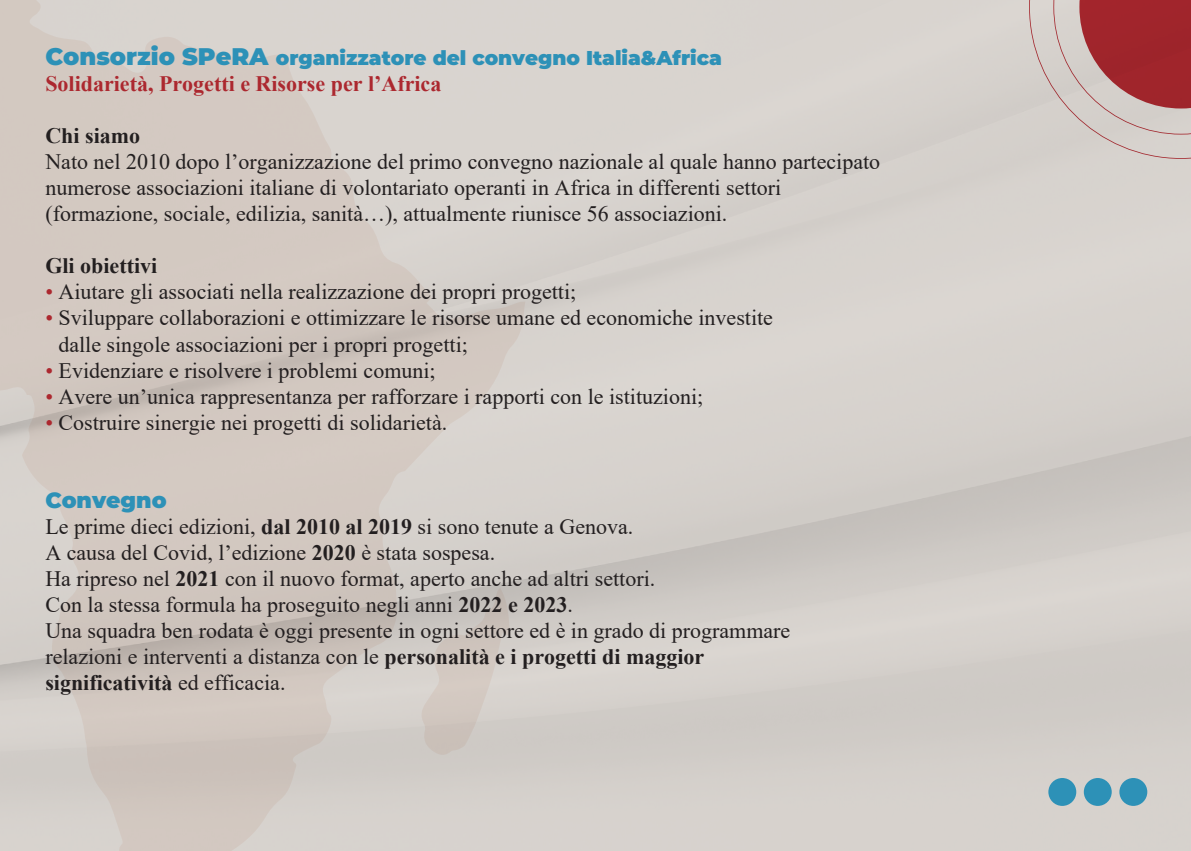
<style>
.page{position:relative;width:1191px;height:851px;background:#fff}
.page>*{position:absolute;margin:0;border:0;box-sizing:border-box;transform-origin:0 0}
.t1{font:22px/26px "Times New Roman";color:#231f20}
.t2{font:700 22px "Times New Roman";color:#ac282f}
.t3{font:700 22px "Times New Roman";color:#231f20}
.t4{font:900 22px "Montserrat";color:#2d91b7}
.t5{font:900 20px "Montserrat";color:#2d91b7}
.s1{font-size:24px}
.s2{color:#ac282f}
.s3{font-weight:700}
</style>
<div class="page">
<img style="left:0;top:0;width:1191px;height:850px">
<div style="left:1048px;top:777px;width:28px;height:28px;background:#2d91b7;border-radius:50%"></div>
<div style="left:1083px;top:777px;width:28px;height:28px;background:#2d91b7;border-radius:50%"></div>
<div style="left:1119px;top:777px;width:28px;height:28px;background:#2d91b7;border-radius:50%"></div>
<p class="t5" style="left:45px;top:43px;width:678px"><span class="s1">Consorzio SPeRA</span> organizzatore del convegno Italia&amp;Africa</p>
<p class="t2" style="left:45px;top:68px;width:397px">Solidarietà, Progetti e Risorse per l’Africa</p>
<p class="t3" style="left:45px;top:120px;width:96px">Chi siamo</p>
<p class="t1" style="left:45px;top:148px;width:836px">Nato nel 2010 dopo l’organizzazione del primo convegno nazionale al quale hanno partecipato numerose associazioni italiane di volontariato operanti in Africa in differenti settori (formazione, sociale, edilizia, sanità…), attualmente riunisce 56 associazioni.</p>
<p class="t3" style="left:45px;top:250px;width:113px">Gli obiettivi</p>
<p class="t1" style="left:45px;top:278px;width:532px"><span class="s2">•</span> Aiutare gli associati nella realizzazione dei propri progetti;</p>
<p class="t1" style="left:58px;top:304px;width:716px;text-indent:-13px"><span class="s2">•</span> Sviluppare collaborazioni e ottimizzare le risorse umane ed economiche investite dalle singole associazioni per i propri progetti;</p>
<p class="t1" style="left:45px;top:356px;width:392px"><span class="s2">•</span> Evidenziare e risolvere i problemi comuni;</p>
<p class="t1" style="left:45px;top:382px;width:659px"><span class="s2">•</span> Avere un’unica rappresentanza per rafforzare i rapporti con le istituzioni;</p>
<p class="t1" style="left:45px;top:408px;width:403px"><span class="s2">•</span> Costruire sinergie nei progetti di solidarietà.</p>
<p class="t4" style="left:45px;top:483px;width:123px">Convegno</p>
<p class="t1" style="left:45px;top:512px;width:746px">Le prime dieci edizioni, <span class="s3">dal 2010 al 2019</span> si sono tenute a Genova.<br>A causa del Covid, l’edizione <span class="s3">2020</span> è stata sospesa.<br>Ha ripreso nel <span class="s3">2021</span> con il nuovo format, aperto anche ad altri settori.<br>Con la stessa formula ha proseguito negli anni <span class="s3">2022 e 2023</span>.<br>Una squadra ben rodata è oggi presente in ogni settore ed è in grado di programmare relazioni e interventi a distanza con le <span class="s3">personalità e i progetti di maggior significatività</span> ed efficacia.</p>
</div>
